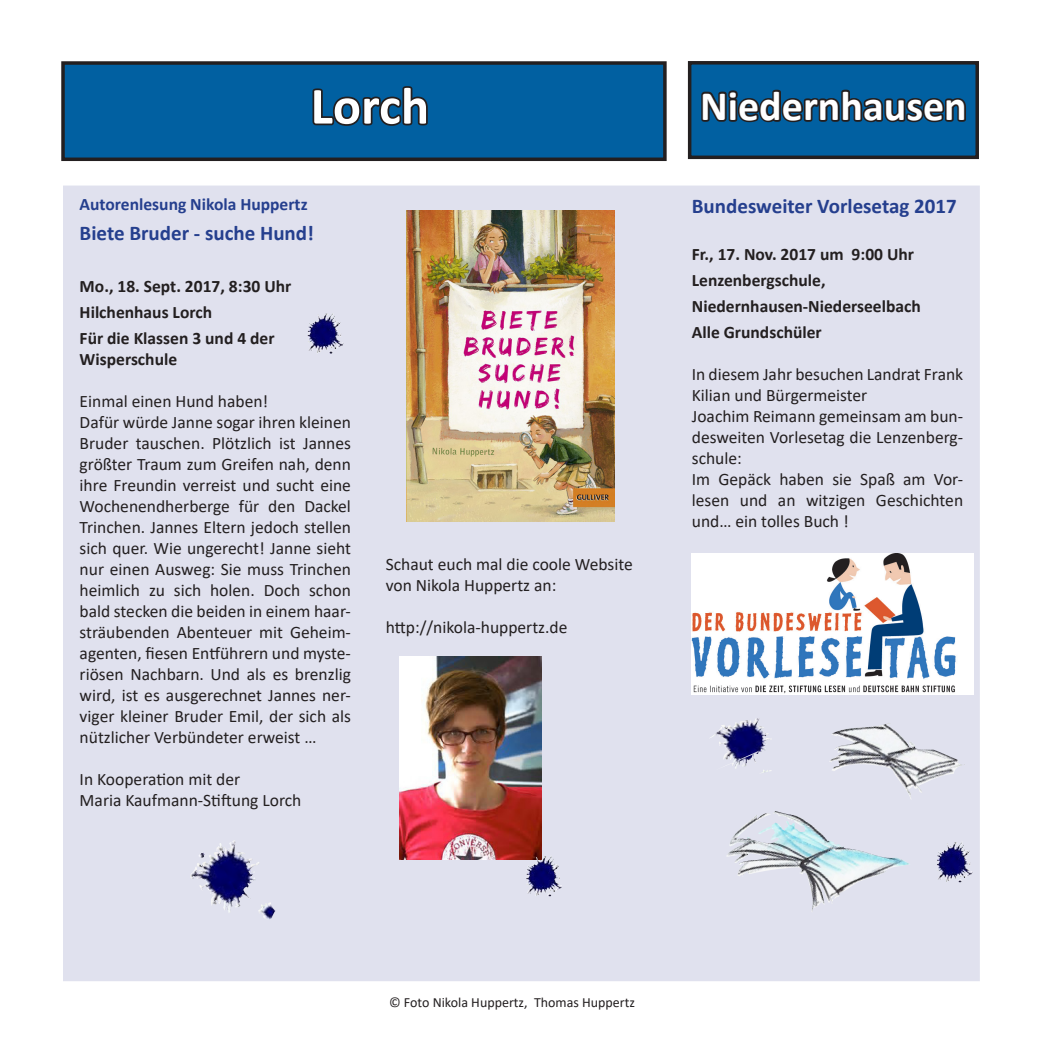
<style>
.page{position:relative;width:1042px;height:1042px;background:#fff}
.page>*{position:absolute;margin:0;border:0;box-sizing:border-box;transform-origin:0 0}
.t1{font:700 52.5px "Calibri";color:#fff}
.t2{font:700 42px "Calibri";color:#fff}
.t3{font:700 21px "Calibri";color:#253f8e}
.t4{font:17.5px/21px "Calibri";color:#231f20;text-align:justify}
.t5{font:700 17.5px/21px "Calibri";color:#231f20}
.t6{font:700 17.5px "Calibri";color:#253f8e}
.t7{font:14px "Calibri";color:#231f20}
</style>
<div class="page">
<div style="left:63px;top:63px;width:602px;height:96px;background:#0160a1"></div>
<svg style="left:312px;top:86px;width:116px;height:40px"></svg>
<div style="left:61px;top:61px;width:605px;height:100px;border:4px solid #231f20"></div>
<div style="left:64px;top:186px;width:915px;height:794px;background:#e0e1ee"></div>
<img style="left:308px;top:313px;width:36px;height:41px">
<img style="left:710px;top:718px;width:62px;height:55px">
<img style="left:937px;top:842px;width:36px;height:40px">
<div style="left:689px;top:63px;width:288px;height:94px;background:#0160a1"></div>
<svg style="left:701px;top:89px;width:265px;height:34px"></svg>
<div style="left:688px;top:61px;width:291px;height:98px;border:4px solid #231f20"></div>
<img style="left:691px;top:553px;width:282px;height:141px">
<img style="left:727px;top:811px;width:182px;height:100px">
<img style="left:829px;top:723px;width:136px;height:76px">
<img style="left:407px;top:210px;width:208px;height:311px">
<img style="left:400px;top:656px;width:141px;height:203px">
<img style="left:526px;top:855px;width:36px;height:41px">
<img style="left:191px;top:840px;width:85px;height:79px">
<p class="t1" style="left:311px;top:69px;width:120px">Lorch</p>
<p class="t6" style="left:80px;top:192px;width:229px">Autorenlesung Nikola Huppertz</p>
<p class="t3" style="left:80px;top:218px;width:236px">Biete Bruder - suche Hund!</p>
<p class="t5" style="left:80px;top:275px;width:213px">Mo., 18. Sept. 2017, 8:30 Uhr</p>
<p class="t5" style="left:80px;top:301px;width:134px">Hilchenhaus Lorch</p>
<p class="t5" style="left:80px;top:327px;width:196px">Für die Klassen 3 und 4 der<br>Wisperschule</p>
<p class="t4" style="left:80px;top:390px;width:190px">Einmal einen Hund haben!</p>
<p class="t4" style="left:80px;top:411px;width:273px">Dafür würde Janne sogar ihren kleinen Bruder tauschen. Plötzlich ist Jannes größter Traum zum Greifen nah, denn ihre Freundin verreist und sucht eine Wochenendherberge für den Dackel Trinchen. Jannes Eltern jedoch stellen sich quer. Wie ungerecht! Janne sieht nur einen Ausweg: Sie muss Trinchen heimlich zu sich holen. Doch schon bald stecken die beiden in einem haar&shy;sträubenden Abenteuer mit Geheim&shy;agenten, fiesen Entführern und myste&shy;riösen Nachbarn. Und als es brenzlig wird, ist es ausgerechnet Jannes ner&shy;viger kleiner Bruder Emil, der sich als nützlicher Verbündeter erweist …</p>
<p class="t4" style="left:80px;top:768px;width:162px">In Kooperation mit der</p>
<p class="t4" style="left:80px;top:789px;width:223px">Maria Kaufmann-Stiftung Lorch</p>
<p class="t4" style="left:386px;top:553px;width:249px">Schaut euch mal die coole Website von Nikola Huppertz an:</p>
<p class="t4" style="left:386px;top:616px;width:183px">http://nikola-huppertz.de</p>
<p class="t2" style="left:700px;top:76px;width:268px">Niedernhausen</p>
<p class="t3" style="left:692px;top:191px;width:266px">Bundesweiter Vorlesetag 2017</p>
<p class="t5" style="left:692px;top:243px;width:224px">Fr., 17. Nov. 2017 um 9:00 Uhr</p>
<p class="t5" style="left:692px;top:269px;width:135px">Lenzenbergschule,</p>
<p class="t5" style="left:692px;top:295px;width:230px">Niedernhausen-Niederseelbach</p>
<p class="t5" style="left:692px;top:321px;width:131px">Alle Grundschüler</p>
<p class="t4" style="left:692px;top:363px;width:273px">In diesem Jahr besuchen Landrat Frank<br>Kilian und Bürgermeister</p>
<p class="t4" style="left:692px;top:405px;width:273px">Joachim Reimann gemeinsam am bun&shy;desweiten Vorlesetag die Lenzenberg&shy;schule:</p>
<p class="t4" style="left:692px;top:468px;width:273px">Im Gepäck haben sie Spaß am Vor&shy;lesen und an witzigen Geschichten und… ein tolles Buch !</p>
<p class="t7" style="left:389px;top:992px;width:247px">© Foto Nikola Huppertz, Thomas Huppertz</p>
</div>
